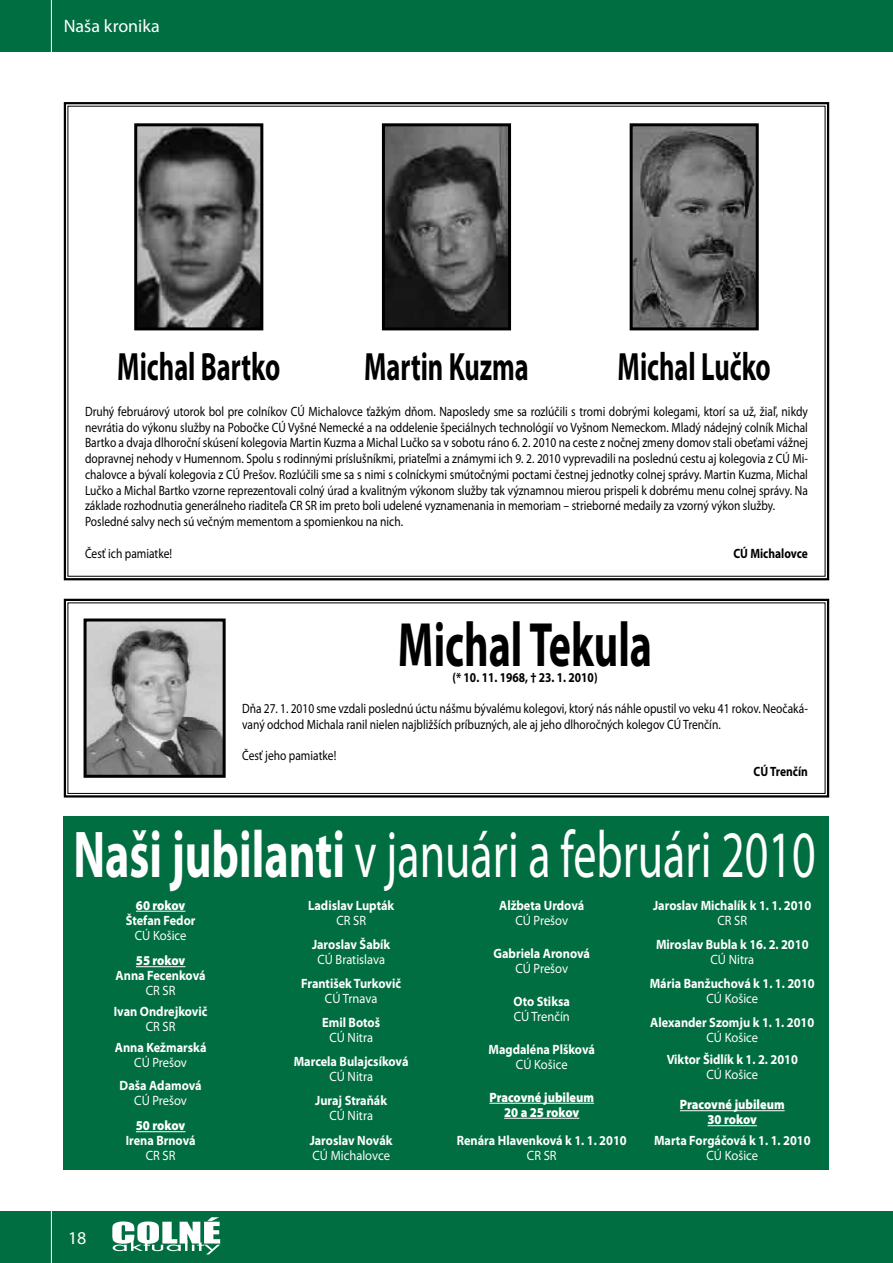
<style>
.page{position:relative;width:893px;height:1263px;background:#fff}
.page>*{position:absolute;margin:0;border:0;box-sizing:border-box;transform-origin:0 0}
.t1{font:66.6px "Myriad Pro";color:#fff;scale:.69 1}
.t2{font:700 63px "Myriad Pro";color:#000;scale:.67 1}
.t3{font:700 39.6px "Myriad Pro";color:#000;scale:.67 1}
.t4{font:18px "Myriad Pro";color:#fff}
.t5{font:13.5px/15.8px "Myriad Pro";color:#000;scale:.85 1}
.t6{font:700 semi-expanded 13.5px "Myriad Pro";color:#fff;scale:.85 1}
.t7{font:semi-expanded 13.5px "Myriad Pro";color:#fff;scale:.85 1}
.t8{font:900 semi-expanded 13.5px/15px "Myriad Pro";color:#fff;text-align:center;scale:.85 1}
.t9{font:700 13.5px "Myriad Pro";color:#000;scale:.85 1}
.s1{font-weight:700}
</style>
<div class="page">
<div style="left:0;top:0;width:893px;height:51px;background:#006e41"></div>
<div style="left:0;top:1212px;width:893px;height:51px;background:#006e41"></div>
<hr style="left:51px;top:1211px;width:1px;height:52px;background:#fff">
<hr style="left:51px;top:0;width:1px;height:61px;background:#fff">
<svg style="left:112px;top:1217px;width:108px;height:37px"></svg>
<div style="left:64px;top:816px;width:765px;height:353px;background:#006e41"></div>
<svg style="left:63px;top:598px;width:767px;height:200px"></svg>
<div style="left:68px;top:602px;width:757px;height:192px;border:1px solid #000"></div>
<svg style="left:63px;top:102px;width:767px;height:479px"></svg>
<hr style="left:136px;top:911px;width:49px;height:1px;background:#fff">
<hr style="left:136px;top:966px;width:49px;height:1px;background:#fff">
<hr style="left:136px;top:1131px;width:49px;height:1px;background:#fff">
<hr style="left:489px;top:1103px;width:105px;height:1px;background:#fff">
<hr style="left:504px;top:1118px;width:75px;height:1px;background:#fff">
<hr style="left:680px;top:1110px;width:105px;height:1px;background:#fff">
<hr style="left:707px;top:1125px;width:50px;height:1px;background:#fff">
<img style="left:88px;top:622px;width:134px;height:152px">
<div style="left:84px;top:618px;width:142px;height:160px;border:3px solid #000"></div>
<img style="left:386px;top:127px;width:121px;height:199px">
<div style="left:382px;top:123px;width:129px;height:207px;border:3px solid #000"></div>
<img style="left:138px;top:127px;width:121px;height:199px">
<div style="left:134px;top:123px;width:129px;height:207px;border:3px solid #000"></div>
<img style="left:634px;top:127px;width:121px;height:199px">
<div style="left:630px;top:123px;width:129px;height:207px;border:3px solid #000"></div>
<h3 class="t4" style="left:64px;top:15px;width:98px">Naša kronika</h3>
<h3 class="t3" style="left:117px;top:340px;width:245px">Michal Bartko</h3>
<h3 class="t3" style="left:364px;top:340px;width:247px">Martin Kuzma</h3>
<h3 class="t3" style="left:617px;top:340px;width:230px">Michal Lučko</h3>
<p class="t5" style="left:85px;top:403px;width:852px">Druhý februárový utorok bol pre colníkov CÚ Michalovce ťažkým dňom. Naposledy sme sa rozlúčili s tromi dobrými kolegami, ktorí sa už, žiaľ, nikdy nevrátia do výkonu služby na Pobočke CÚ Vyšné Nemecké a na oddelenie špeciálnych technológií vo Vyšnom Nemeckom. Mladý nádejný colník Michal Bartko a dvaja dlhoroční skúsení kolegovia Martin Kuzma a Michal Lučko sa v sobotu ráno 6. 2. 2010 na ceste z nočnej zmeny domov stali obeťami vážnej dopravnej nehody v Humennom. Spolu s rodinnými príslušníkmi, priateľmi a známymi ich 9. 2. 2010 vyprevadili na poslednú cestu aj kolegovia z CÚ Mi&shy;chalovce a bývalí kolegovia z CÚ Prešov. Rozlúčili sme sa s nimi s colníckymi smútočnými poctami čestnej jednotky colnej správy. Martin Kuzma, Michal Lučko a Michal Bartko vzorne reprezentovali colný úrad a kvalitným výkonom služby tak významnou mierou prispeli k dobrému menu colnej správy. Na základe rozhodnutia generálneho riaditeľa CR SR im preto boli udelené vyznamenania in memoriam – strieborné medaily za vzorný výkon služby.<br>Posledné salvy nech sú večným mementom a spomienkou na nich.</p>
<p class="t5" style="left:85px;top:545px;width:104px">Česť ich pamiatke!</p>
<p class="t9" style="left:733px;top:544px;width:89px">CÚ Michalovce</p>
<h2 class="t2" style="left:398px;top:603px;width:381px">Michal Tekula</h2>
<p class="t9" style="left:452px;top:668px;width:172px">(* 10. 11. 1968, † 23. 1. 2010)</p>
<p class="t5" style="left:242px;top:700px;width:667px">Dňa 27. 1. 2010 sme vzdali poslednú úctu nášmu bývalému kolegovi, ktorý nás náhle opustil vo veku 41 rokov. Neočaká&shy;vaný odchod Michala ranil nielen najbližších príbuzných, ale aj jeho dlhoročných kolegov CÚ Trenčín.</p>
<p class="t5" style="left:242px;top:748px;width:112px">Česť jeho pamiatke!</p>
<p class="t9" style="left:754px;top:763px;width:65px">CÚ Trenčín</p>
<h1 class="t1" style="left:73px;top:814px;width:1077px"><span class="s1">Naši jubilanti</span> v januári a februári 2010</h1>
<p class="t8" style="left:136px;top:897px;width:60px">60 rokov</p>
<p class="t6" style="left:126px;top:911px;width:84px">Štefan Fedor</p>
<p class="t7" style="left:135px;top:927px;width:62px">CÚ Košice</p>
<p class="t8" style="left:136px;top:953px;width:60px">55 rokov</p>
<p class="t6" style="left:116px;top:967px;width:107px">Anna Fecenková</p>
<p class="t7" style="left:146px;top:982px;width:36px">CR SR</p>
<p class="t6" style="left:114px;top:1003px;width:112px">Ivan Ondrejkovič</p>
<p class="t7" style="left:146px;top:1018px;width:36px">CR SR</p>
<p class="t6" style="left:115px;top:1039px;width:109px">Anna Kežmarská</p>
<p class="t7" style="left:134px;top:1054px;width:64px">CÚ Prešov</p>
<p class="t6" style="left:120px;top:1076px;width:98px">Daša Adamová</p>
<p class="t7" style="left:134px;top:1092px;width:64px">CÚ Prešov</p>
<p class="t8" style="left:136px;top:1118px;width:60px">50 rokov</p>
<p class="t6" style="left:126px;top:1132px;width:84px">Irena Brnová</p>
<p class="t7" style="left:146px;top:1147px;width:36px">CR SR</p>
<p class="t6" style="left:308px;top:896px;width:103px">Ladislav Lupták</p>
<p class="t7" style="left:336px;top:912px;width:36px">CR SR</p>
<p class="t6" style="left:312px;top:935px;width:94px">Jaroslav Šabík</p>
<p class="t7" style="left:317px;top:951px;width:81px">CÚ Bratislava</p>
<p class="t6" style="left:301px;top:974px;width:119px">František Turkovič</p>
<p class="t7" style="left:325px;top:990px;width:63px">CÚ Trnava</p>
<p class="t6" style="left:322px;top:1013px;width:70px">Emil Botoš</p>
<p class="t7" style="left:329px;top:1029px;width:53px">CÚ Nitra</p>
<p class="t6" style="left:294px;top:1052px;width:137px">Marcela Bulajcsíková</p>
<p class="t7" style="left:329px;top:1068px;width:53px">CÚ Nitra</p>
<p class="t6" style="left:315px;top:1091px;width:86px">Juraj Straňák</p>
<p class="t7" style="left:329px;top:1107px;width:53px">CÚ Nitra</p>
<p class="t6" style="left:310px;top:1132px;width:99px">Jaroslav Novák</p>
<p class="t7" style="left:312px;top:1147px;width:93px">CÚ Michalovce</p>
<p class="t6" style="left:499px;top:896px;width:102px">Alžbeta Urdová</p>
<p class="t7" style="left:515px;top:912px;width:64px">CÚ Prešov</p>
<p class="t6" style="left:493px;top:944px;width:115px">Gabriela Aronová</p>
<p class="t7" style="left:515px;top:960px;width:64px">CÚ Prešov</p>
<p class="t6" style="left:514px;top:992px;width:68px">Oto Stiksa</p>
<p class="t7" style="left:514px;top:1008px;width:68px">CÚ Trenčín</p>
<p class="t6" style="left:488px;top:1040px;width:127px">Magdaléna Plšková</p>
<p class="t7" style="left:516px;top:1056px;width:62px">CÚ Košice</p>
<p class="t8" style="left:489px;top:1089px;width:125px">Pracovné jubileum<br>20 a 25 rokov</p>
<p class="t6" style="left:457px;top:1132px;width:201px">Renára Hlavenková k 1. 1. 2010</p>
<p class="t7" style="left:527px;top:1147px;width:36px">CR SR</p>
<p class="t6" style="left:653px;top:896px;width:188px">Jaroslav Michalík k 1. 1. 2010</p>
<p class="t7" style="left:717px;top:912px;width:36px">CR SR</p>
<p class="t6" style="left:656px;top:935px;width:181px">Miroslav Bubla k 16. 2. 2010</p>
<p class="t7" style="left:710px;top:951px;width:53px">CÚ Nitra</p>
<p class="t6" style="left:650px;top:974px;width:196px">Mária Banžuchová k 1. 1. 2010</p>
<p class="t7" style="left:706px;top:990px;width:62px">CÚ Košice</p>
<p class="t6" style="left:650px;top:1013px;width:194px">Alexander Szomju k 1. 1. 2010</p>
<p class="t7" style="left:706px;top:1029px;width:62px">CÚ Košice</p>
<p class="t6" style="left:667px;top:1051px;width:156px">Viktor Šidlík k 1. 2. 2010</p>
<p class="t7" style="left:706px;top:1066px;width:62px">CÚ Košice</p>
<p class="t8" style="left:680px;top:1097px;width:125px">Pracovné jubileum<br>30 rokov</p>
<p class="t6" style="left:654px;top:1132px;width:186px">Marta Forgáčová k 1. 1. 2010</p>
<p class="t7" style="left:706px;top:1147px;width:62px">CÚ Košice</p>
<h3 class="t4" style="left:68px;top:1227px;width:20px">18</h3>
</div>
